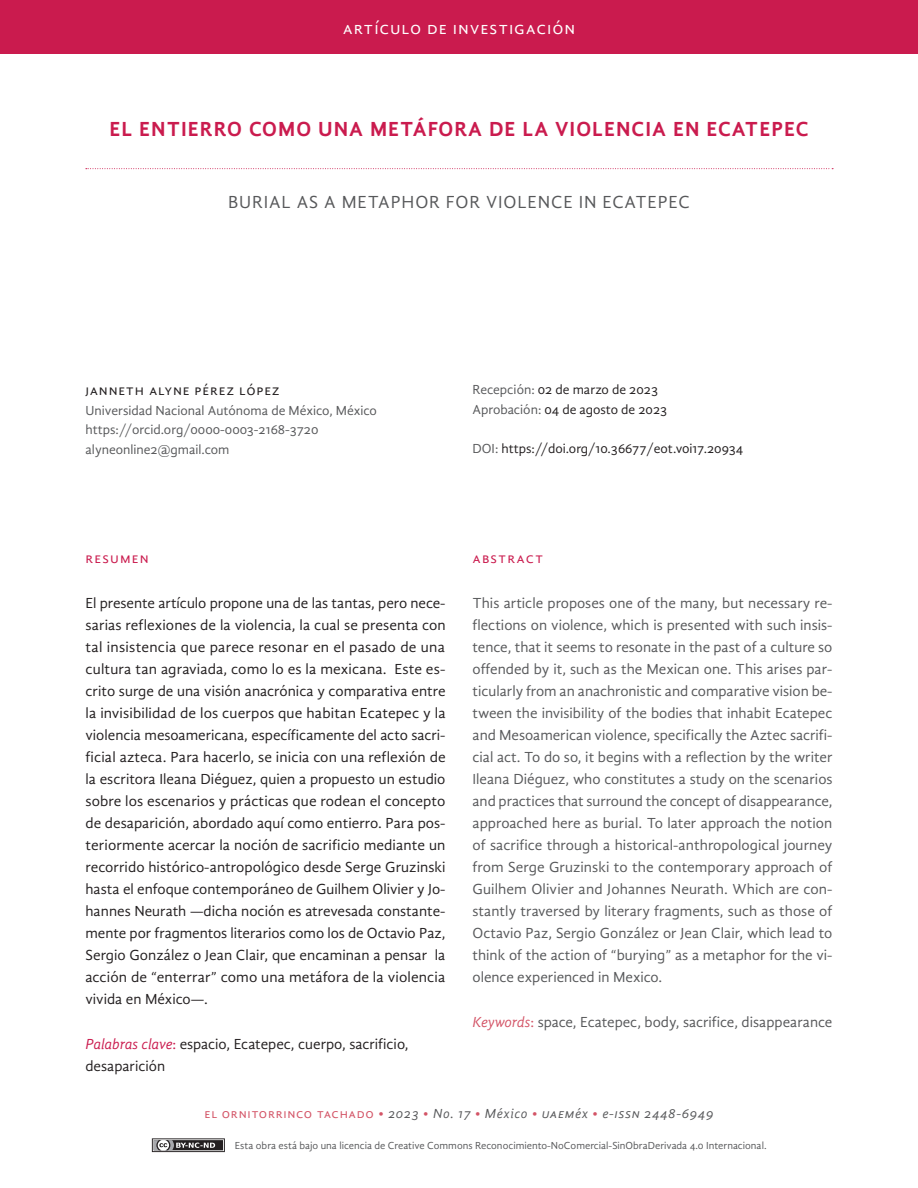
<style>
.page{position:relative;width:918px;height:1188px;background:#fff}
.page>*{position:absolute;margin:0;border:0;box-sizing:border-box;transform-origin:0 0}
.t1{font:700 21px "Gandhi Sans";letter-spacing:.05em;color:#ca1b4e}
.t2{font:18px "Gandhi Sans";letter-spacing:.04em;color:#57585a}
.t3{font:18px "Gandhi Sans";letter-spacing:.05em;color:#fff}
.t4{font:15px/22px "Gandhi Sans";letter-spacing:.005em;color:#231f20;text-align:justify}
.t5{font:15px/22px "Gandhi Sans";color:#57585a;text-align:justify}
.t6{font:15px "Gandhi Sans";letter-spacing:.05em;color:#231f20}
.t7{font:15px "Gandhi Sans";letter-spacing:.075em;color:#ca1b4e}
.t8{font:13.5px/19.5px "Gandhi Sans";color:#57585a}
.t9{font:13.5px/19.5px "Gandhi Sans";color:#231f20}
.t10{font:italic 13.5px "Gandhi Sans";letter-spacing:.05em;color:#57585a}
.t11{font:10.5px "Gandhi Sans";color:#57585a}
.s1{color:#57585a}
.s2{font-style:italic;color:#ca1b4e}
.s3{color:#ca1b4e}
.s4{font-style:italic;color:#d35466}
.s5{color:#d35466}
.s6{font-style:normal;color:#d35466}
</style>
<div class="page">
<div style="left:0;top:0;width:918px;height:54px;background:#ca1b4e"></div>
<svg style="left:152px;top:1138px;width:73px;height:14px"></svg>
<svg style="left:86px;top:168px;width:747px;height:1px"></svg>
<p class="t3" style="left:343px;top:18px;width:234px">Artículo DE INVESTIGACIÓN</p>
<h1 class="t1" style="left:109px;top:117px;width:701px">EL ENTIERRO COMO UNA METÁFORA DE LA VIOLENCIA EN ECATEPEC</h1>
<p class="t2" style="left:228px;top:192px;width:22px">Buria</p>
<p class="t2" style="left:282px;top:192px;width:73px">l as ametap</p>
<p class="t2" style="left:402px;top:192px;width:138px">hor for violence</p>
<p class="t2" style="left:579px;top:192px;width:46px">in Ecatepec</p>
<p class="t6" style="left:86px;top:382px;width:196px">Janneth Alyne Pérez López</p>
<p class="t8" style="left:86px;top:401px;width:293px">Universidad Nacional Autónoma de México, México https://orcid.org/0000-0003-2168-3720 alyneonline2@gmail.com</p>
<p class="t9" style="left:472px;top:380px;width:196px"><span class="s1">Recepción:</span> 02 de marzo de 2023<br><span class="s1">Aprobación:</span> 04 de agosto de 2023</p>
<p class="t9" style="left:472px;top:439px;width:272px"><span class="s1">DOI:</span> https://doi.org/10.36677/eot.v0i17.20934</p>
<p class="t7" style="left:86px;top:550px;width:65px">resumen</p>
<p class="t4" style="left:86px;top:592px;width:362px">El presente artículo propone una de las tantas, pero nece&shy;sarias reflexiones de la violencia, la cual se presenta con tal insistencia que parece resonar en el pasado de una cultura tan agraviada, como lo es la mexicana. Este es&shy;crito surge de una visión anacrónica y comparativa entre la invisibilidad de los cuerpos que habitan Ecatepec y la violencia mesoamericana, específicamente del acto sacri&shy;ficial azteca. Para hacerlo, se inicia con una reflexión de la escritora Ileana Diéguez, quien a propuesto un estudio sobre los escenarios y prácticas que rodean el concepto de desaparición, abordado aquí como entierro. Para pos&shy;teriormente acercar la noción de sacrificio mediante un recorrido histórico-antropológico desde Serge Gruzinski hasta el enfoque contemporáneo de Guilhem Olivier y Jo&shy;hannes Neurath —dicha noción es atrevesada constante&shy;mente por fragmentos literarios como los de Octavio Paz, Sergio González o Jean Clair, que encaminan a pensar la acción de “enterrar” como una metáfora de la violencia vivida en México—.</p>
<p class="t4" style="left:86px;top:1033px;width:325px"><span class="s2">Palabras clave</span><span class="s3">:</span> espacio, Ecatepec, cuerpo, sacrificio, desaparición</p>
<p class="t7" style="left:472px;top:550px;width:72px">abstract</p>
<p class="t5" style="left:472px;top:592px;width:362px">This article proposes one of the many, but necessary re&shy;flections on violence, which is presented with such insis&shy;tence, that it seems to resonate in the past of a culture so offended by it, such as the Mexican one. This arises par&shy;ticularly from an anachronistic and comparative vision be&shy;tween the invisibility of the bodies that inhabit Ecatepec and Mesoamerican violence, specifically the Aztec sacrifi&shy;cial act. To do so, it begins with a reflection by the writer Ileana Diéguez, who constitutes a study on the scenarios and practices that surround the concept of disappearance, approached here as burial. To later approach the notion of sacrifice through a historical-anthropological journey from Serge Gruzinski to the contemporary approach of Guilhem Olivier and Johannes Neurath. Which are con&shy;stantly traversed by literary fragments, such as those of Octavio Paz, Sergio González or Jean Clair, which lead to think of the action of “burying” as a metaphor for the vi&shy;olence experienced in Mexico.</p>
<p class="t5" style="left:472px;top:1010px;width:361px"><span class="s4">Keywords</span><span class="s5">:</span> space, Ecatepec, body, sacrifice, disappearance</p>
<p class="t10" style="left:205px;top:1105px;width:510px"><span class="s6">el orni torrin co tachad o •</span> 2023 <span class="s6">•</span> No. 17 <span class="s6">•</span> México <span class="s6">•</span> uaeméx <span class="s6">•</span> e-issn 2448-6949</p>
<p class="t11" style="left:235px;top:1140px;width:533px">Esta obra está bajo una licencia de Creative Commons Reconocimiento-NoComercial-SinObraDerivada 4.0 Internacional.</p>
</div>
